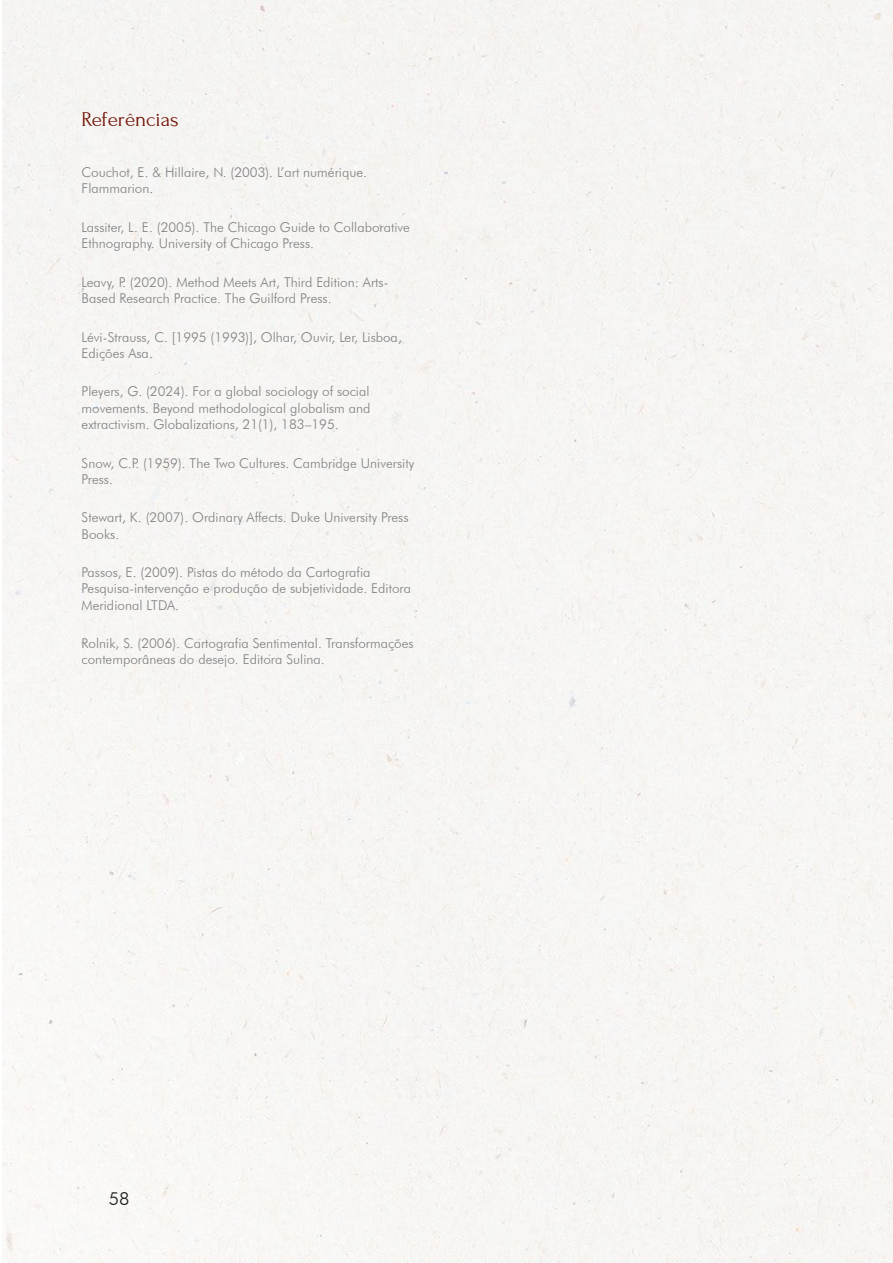
<style>
.page{position:relative;width:893px;height:1263px;background:#fff}
.page>*{position:absolute;margin:0;border:0;box-sizing:border-box;transform-origin:0 0}
.t1{font:21px "Forum";color:#701002}
.t2{font:300 18px "Futura BT";color:#171715}
.t3{font:300 13.5px/16.2px "Futura BT";color:#7f7f7f}
</style>
<div class="page">
<div style="left:3px;top:0;width:890px;height:1263px;background:#f6f5f3"></div>
<div style="left:108px;top:1186px;width:729px;height:77px;border:2px solid #fff"></div>
<h1 class="t1" style="left:82px;top:108px;width:99px">Referências</h1>
<p class="t3" style="left:82px;top:165px;width:287px">Couchot, E. &amp; Hillaire, N. (2003). L’art numérique.<br>Flammarion.</p>
<p class="t3" style="left:82px;top:220px;width:330px">Lassiter, L. E. (2005). The Chicago Guide to Collaborative<br>Ethnography. University of Chicago Press.</p>
<p class="t3" style="left:82px;top:275px;width:308px">Leavy, P. (2020). Method Meets Art, Third Edition: Arts-<br>Based Research Practice. The Guilford Press.</p>
<p class="t3" style="left:82px;top:330px;width:322px">Lévi-Strauss, C. [1995 (1993)], Olhar, Ouvir, Ler, Lisboa,<br>Edições Asa.</p>
<p class="t3" style="left:82px;top:385px;width:290px;text-align:justify">Pleyers, G. (2024). For a global sociology of social movements. Beyond methodological globalism and extractivism. Globalizations, 21(1), 183–195.</p>
<p class="t3" style="left:82px;top:456px;width:334px">Snow, C.P. (1959). The Two Cultures. Cambridge University<br>Press.</p>
<p class="t3" style="left:82px;top:511px;width:328px">Stewart, K. (2007). Ordinary Affects. Duke University Press<br>Books.</p>
<p class="t3" style="left:82px;top:565px;width:331px">Passos, E. (2009). Pistas do método da Cartografia<br>Pesquisa-intervenção e produção de subjetividade. Editora<br>Meridional LTDA.</p>
<p class="t3" style="left:82px;top:636px;width:334px">Rolnik, S. (2006). Cartografia Sentimental. Transformações contemporâneas do desejo. Editora Sulina.</p>
<h2 class="t2" style="left:109px;top:1191px;width:22px">58</h2>
</div>
